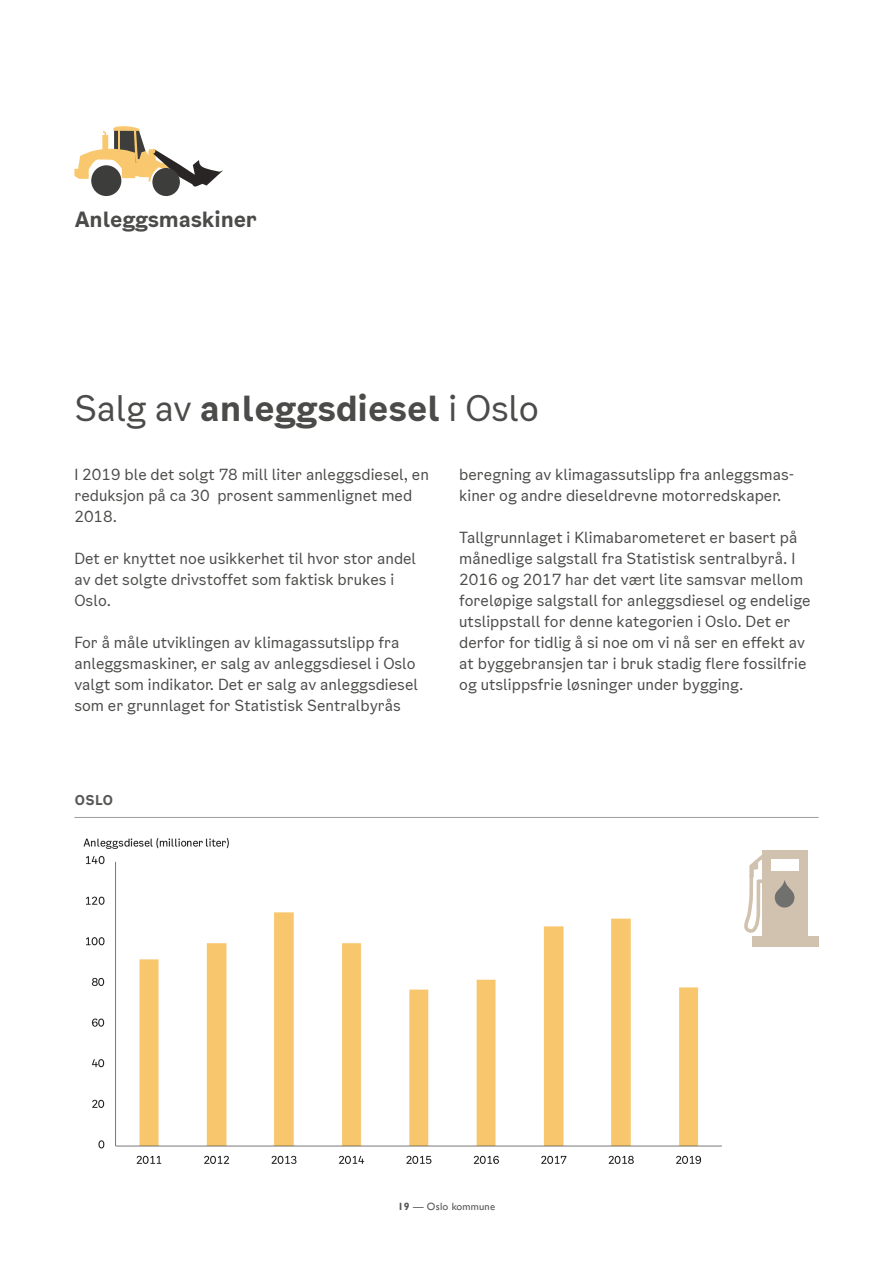
<style>
.page{position:relative;width:893px;height:1263px;background:#fff}
.page>*{position:absolute;margin:0;border:0;box-sizing:border-box;transform-origin:0 0}
.Tittel{font:700 34.5px "Oslo Sans Office";letter-spacing:-.01em;color:#4b4b4a}
.Tittel_over{font:700 21px "Oslo Sans Office";letter-spacing:-.02em;color:#4b4b4a}
.Brødtekst{font:15px/21px "Oslo Sans Office";color:#4b4b4a}
.Graf_sted{font:700 13.5px "Oslo Sans Office";color:#575756}
.t1{font:10.5px "Gill Sans";letter-spacing:.02em;color:#575756}
.s1{font-weight:400}
.s2{font-weight:700}
</style>
<div class="page">
<hr style="left:74px;top:817px;width:745px;height:1px;background:#9d9d9d">
<svg style="left:74px;top:126px;width:149px;height:61px"></svg>
<div style="left:152px;top:168px;width:28px;height:28px;background:#3d3d3c;border-radius:50%"></div>
<div style="left:91px;top:165px;width:30px;height:31px;background:#3d3d3c;border-radius:50%"></div>
<div style="left:752px;top:936px;width:66px;height:10px;background:#d1c1af"></div>
<div style="left:762px;top:850px;width:46px;height:86px;background:#d1c1af"></div>
<div style="left:771px;top:859px;width:28px;height:12px;background:#fff"></div>
<svg style="left:744px;top:855px;width:18px;height:78px"></svg>
<div style="left:775px;top:888px;width:19px;height:19px;background:#70706f;border-radius:50%"></div>
<svg style="left:775px;top:880px;width:19px;height:15px"></svg>
<img style="left:83px;top:838px;width:639px;height:326px">
<p class="Tittel_over" style="left:74px;top:205px;width:184px">Anleggsmaskiner</p>
<p class="Tittel" style="left:74px;top:385px;width:466px"><span class="s1">Salg av</span> anleggsdiesel <span class="s1">i Oslo</span></p>
<p class="Brødtekst" style="left:74px;top:464px;width:356px">I 2019 ble det solgt 78 mill liter anleggsdiesel, en reduksjon på ca 30 prosent sammenlignet med<br>2018.</p>
<p class="Brødtekst" style="left:74px;top:548px;width:343px">Det er knyttet noe usikkerhet til hvor stor andel av det solgte drivstoffet som faktisk brukes i<br>Oslo.</p>
<p class="Brødtekst" style="left:74px;top:632px;width:345px">For å måle utviklingen av klimagassutslipp fra anleggsmaskiner, er salg av anleggsdiesel i Oslo valgt som indikator. Det er salg av anleggsdiesel som er grunnlaget for Statistisk Sentralbyrås</p>
<p class="Brødtekst" style="left:459px;top:464px;width:337px">beregning av klimagassutslipp fra anleggsmas&shy;kiner og andre dieseldrevne motorredskaper.</p>
<p class="Brødtekst" style="left:459px;top:527px;width:353px">Tallgrunnlaget i Klimabarometeret er basert på månedlige salgstall fra Statistisk sentralbyrå. I 2016 og 2017 har det vært lite samsvar mellom foreløpige salgstall for anleggsdiesel og endelige utslippstall for denne kategorien i Oslo. Det er derfor for tidlig å si noe om vi nå ser en effekt av at byggebransjen tar i bruk stadig flere fossilfrie og utslippsfrie løsninger under bygging.</p>
<p class="Graf_sted" style="left:75px;top:791px;width:40px">OSLO</p>
<p class="t1" style="left:398px;top:1201px;width:99px"><span class="s2">19</span> — Oslo kommune</p>
</div>
